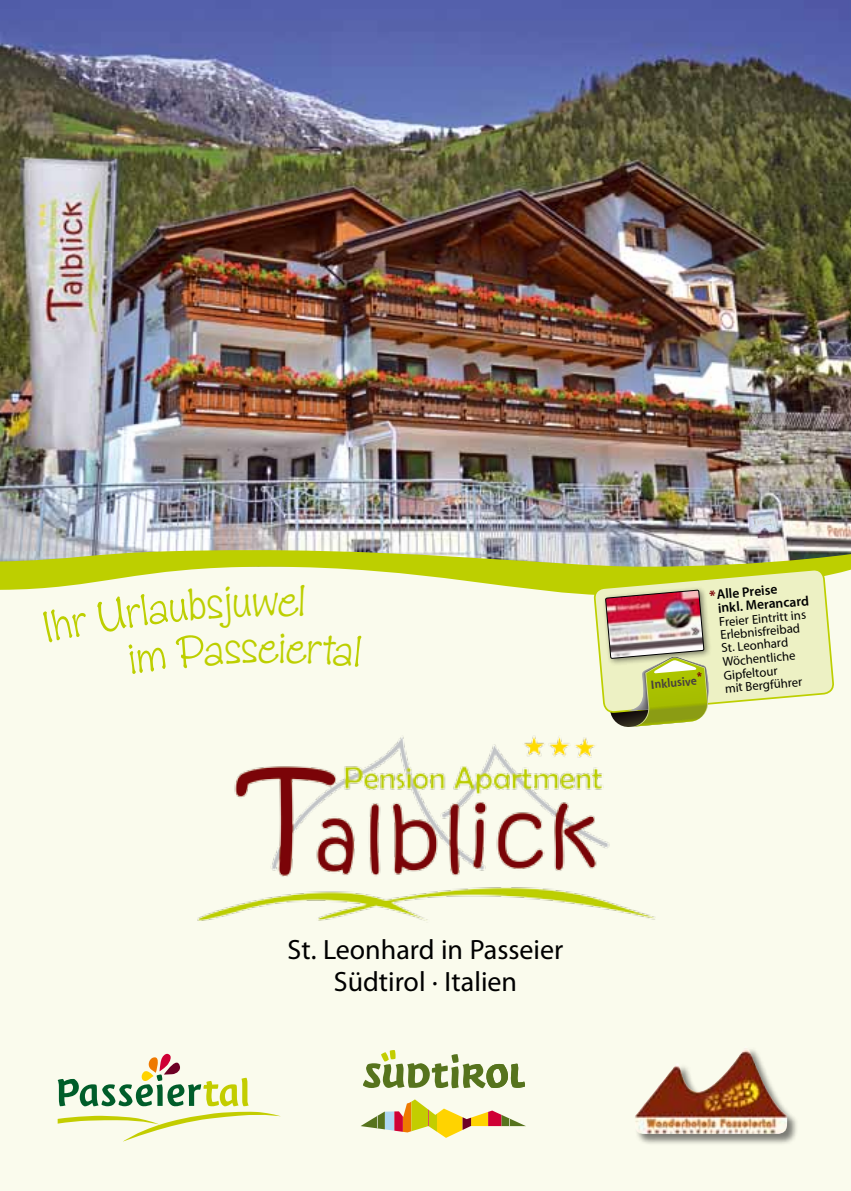
<style>
.page{position:relative;width:851px;height:1191px;background:#fff}
.page>*{position:absolute;margin:0;border:0;box-sizing:border-box;transform-origin:0 0}
.t1{font:46px "Zipty Do Std";color:#bdcf00}
.t2{font:28px/32px "Myriad Pro";color:#000;text-align:center}
.t3{font:600 13.8px/13.8px "Myriad Pro";color:#000}
.t4{font:12.8px/13.2px "Myriad Pro";color:#000}
.t5{font:700 11.4px "Shannon";color:#463e3e;scale:.95 1}
.s1{font-weight:900;color:#7b0408}
</style>
<div class="page">
<div style="left:0;top:10px;width:850px;height:1181px;background:#fafbed"></div>
<img style="left:197px;top:736px;width:458px;height:185px">
<svg style="left:361px;top:1099px;width:165px;height:38px"></svg>
<svg style="left:363px;top:1050px;width:162px;height:38px"></svg>
<svg style="left:58px;top:1053px;width:223px;height:88px"></svg>
<div style="left:634px;top:1046px;width:165px;height:99px;background:#000;opacity:.5"></div>
<img style="left:634px;top:1046px;width:153px;height:88px">
<img style="left:0;top:0;width:850px;height:545px">
<img style="left:749px;top:515px;width:27px;height:13px">
<svg style="left:0;top:545px;width:850px;height:50px"></svg>
<svg style="left:594px;top:569px;width:239px;height:158px;background:#d7d39b"></svg>
<svg style="left:96px;top:585px;width:265px;height:10px"></svg>
<h1 class="t1" style="left:257px;top:620px;width:22px">e</h1>
<p class="t3" style="left:716px;top:587px;width:93px;text-indent:-7px;rotate:-5deg"><span class="s1">*</span>Alle Preise<br>inkl. Merancard</p>
<p class="t4" style="left:718px;top:616px;width:89px;rotate:-5deg">Freier Eintritt ins<br>Erlebnisfreibad<br>St. Leonhard<br>Wöchentliche<br>Gipfeltour<br>mit Bergführer</p>
<p class="t5" style="left:650px;top:677px;width:57px;rotate:-5deg">Inklusive<sup>*</sup></p>
<h2 class="t2" style="left:287px;top:934px;width:277px">St. Leonhard in Passeier<br>Südtirol · Italien</h2>
</div>
